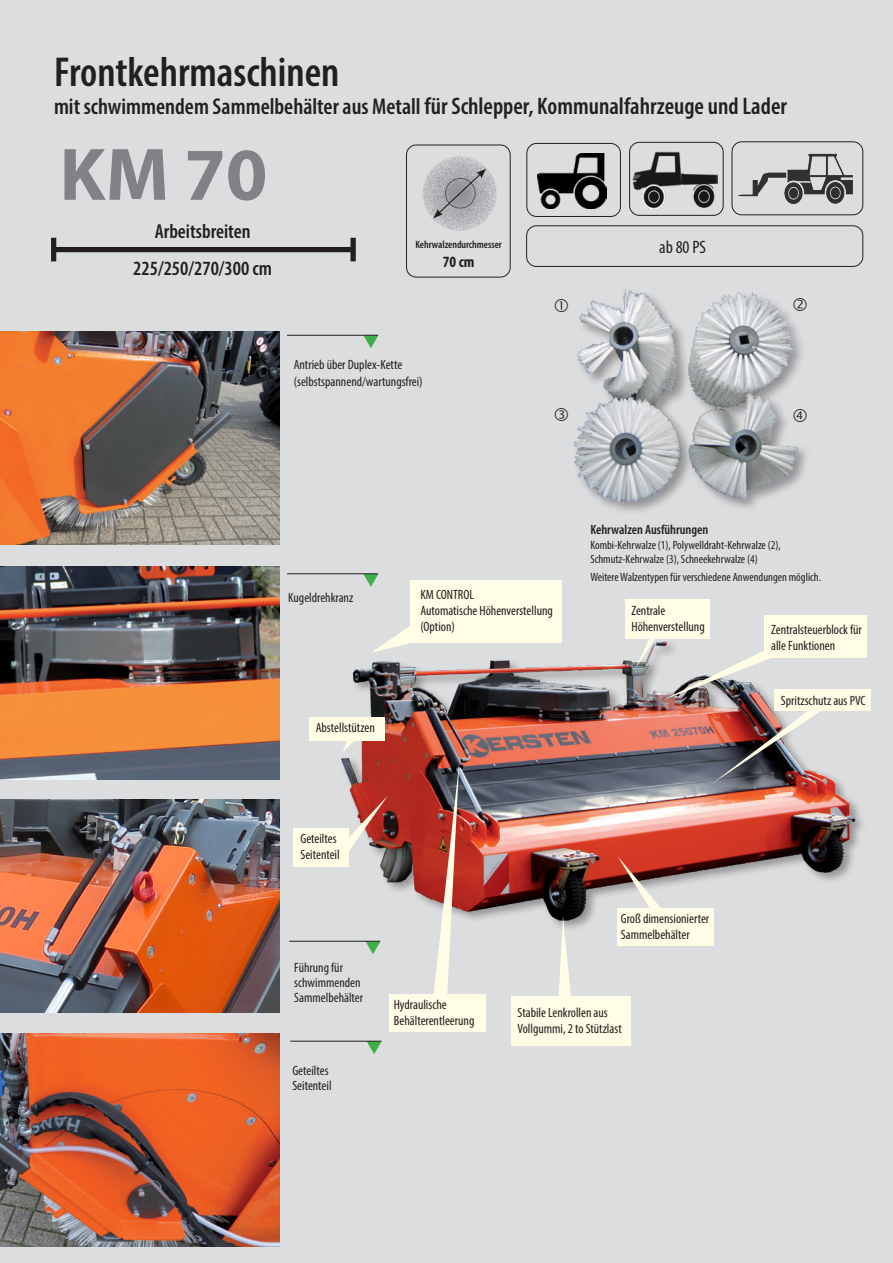
<style>
.page{position:relative;width:893px;height:1263px;background:#dcdddf}
.page>*{position:absolute;margin:0;border:0;box-sizing:border-box;transform-origin:0 0}
.t1{font:700 75px "Myriad Pro";color:#808285}
.t2{font:600 condensed 42px "Myriad Pro";color:#231f20}
.t3{font:600 condensed 22.95px "Myriad Pro";color:#231f20}
.t4{font:600 condensed 20.25px/37.5px "Myriad Pro";color:#231f20;text-align:center}
.t5{font:condensed 18px "Myriad Pro";color:#231f20}
.t6{font:700 condensed 15.75px "Myriad Pro";color:#231f20}
.t7{font:condensed 13.5px/16.2px "Myriad Pro";color:#231f20}
.t8{font:600 condensed 13.5px "Myriad Pro";color:#231f20}
.t9{font:condensed 12px/14.4px "Myriad Pro";color:#231f20}
.t10{font:600 condensed 10.65px "Myriad Pro";color:#231f20}
.s1{font-size:24px}
</style>
<div class="page">
<svg style="left:422px;top:156px;width:75px;height:75px;fill:#c0c2c4"></svg>
<div style="left:406px;top:145px;width:105px;height:132px;border:1px solid #231f20;border-radius:10px"></div>
<svg style="left:433px;top:169px;width:53px;height:49px;background:#a0a1a4"></svg>
<div style="left:54px;top:247px;width:299px;height:5px;background:#231f20"></div>
<div style="left:51px;top:238px;width:5px;height:23px;background:#231f20"></div>
<div style="left:350px;top:238px;width:6px;height:23px;background:#231f20"></div>
<img style="left:574px;top:289px;width:233px;height:220px">
<div style="left:526px;top:225px;width:337px;height:42px;border:1px solid #231f20;border-radius:10px"></div>
<img style="left:537px;top:153px;width:69px;height:55px">
<div style="left:526px;top:143px;width:95px;height:74px;border:1px solid #231f20;border-radius:10px"></div>
<div style="left:629px;top:142px;width:95px;height:74px;border:1px solid #231f20;border-radius:10px"></div>
<img style="left:629px;top:151px;width:88px;height:61px">
<div style="left:732px;top:141px;width:131px;height:74px;border:1px solid #231f20;border-radius:10px"></div>
<img style="left:738px;top:153px;width:115px;height:51px">
<img style="left:334px;top:625px;width:528px;height:301px">
<img style="left:0;top:800px;width:280px;height:212px">
<img style="left:0;top:1033px;width:280px;height:213px">
<img style="left:0;top:566px;width:280px;height:213px">
<img style="left:0;top:332px;width:280px;height:212px">
<svg style="left:364px;top:336px;width:14px;height:12px"></svg>
<hr style="left:287px;top:335px;width:91px;height:1px;background:#231f20">
<svg style="left:363px;top:574px;width:15px;height:13px"></svg>
<hr style="left:287px;top:573px;width:91px;height:1px;background:#231f20">
<svg style="left:366px;top:942px;width:14px;height:12px"></svg>
<hr style="left:289px;top:941px;width:91px;height:1px;background:#231f20">
<svg style="left:367px;top:1041px;width:15px;height:13px"></svg>
<hr style="left:290px;top:1041px;width:91px;height:1px;background:#231f20">
<div style="left:625px;top:600px;width:84px;height:39px;background:#fffde5"></div>
<svg style="left:371px;top:625px;width:61px;height:28px"></svg>
<div style="left:410px;top:580px;width:151px;height:62px;background:#fffde5"></div>
<svg style="left:343px;top:741px;width:21px;height:11px"></svg>
<div style="left:310px;top:717px;width:75px;height:24px;background:#fffde5"></div>
<svg style="left:617px;top:856px;width:57px;height:53px"></svg>
<div style="left:617px;top:909px;width:96px;height:37px;background:#fffde5"></div>
<svg style="left:558px;top:916px;width:14px;height:80px"></svg>
<div style="left:511px;top:996px;width:119px;height:49px;background:#fffde5"></div>
<img style="left:432px;top:762px;width:27px;height:232px">
<div style="left:389px;top:994px;width:97px;height:38px;background:#fffde5"></div>
<div style="left:774px;top:689px;width:97px;height:22px;background:#fffde5"></div>
<img style="left:635px;top:615px;width:196px;height:168px">
<div style="left:765px;top:615px;width:102px;height:43px;background:#fffde5"></div>
<svg style="left:334px;top:796px;width:54px;height:60px"></svg>
<div style="left:293px;top:828px;width:56px;height:38px;background:#fffde5"></div>
<svg style="left:794px;top:298px;width:13px;height:13px"></svg>
<svg style="left:794px;top:409px;width:13px;height:13px"></svg>
<h2 class="t2" style="left:54px;top:46px;width:287px">Frontkehrmaschinen</h2>
<h3 class="t3" style="left:54px;top:93px;width:734px">mit schwimmendem Sammelbehälter aus Metall <span class="s1">für Schlepper, Kommunalfahrzeuge und Lader</span></h3>
<h1 class="t1" style="left:60px;top:126px;width:209px">KM 70</h1>
<h3 class="t4" style="left:133px;top:212px;width:140px">Arbeitsbreiten<br>225/250/270/300 cm</h3>
<p class="t10" style="left:415px;top:238px;width:88px">Kehrwalzendurchmesser</p>
<p class="t6" style="left:443px;top:252px;width:33px">70 cm</p>
<p class="t7" style="left:294px;top:357px;width:130px">Antrieb über Duplex-Kette (selbstspannend/wartungsfrei)</p>
<h3 class="t5" style="left:659px;top:236px;width:48px">ab 80 PS</h3>
<p class="t7" style="left:288px;top:589px;width:67px">Kugeldrehkranz</p>
<p class="t7" style="left:316px;top:719px;width:61px">Abstellstützen</p>
<p class="t7" style="left:420px;top:586px;width:134px">KM CONTROL<br>Automatische Höhenverstellung (Option)</p>
<p class="t8" style="left:590px;top:522px;width:120px">Kehrwalzen Ausführungen</p>
<p class="t9" style="left:590px;top:537px;width:192px">Kombi-Kehrwalze (1), Polywelldraht-Kehrwalze (2),<br>Schmutz-Kehrwalze (3), Schneekehrwalze (4)</p>
<p class="t9" style="left:590px;top:570px;width:232px">Weitere Walzentypen für verschiedene Anwendungen möglich.</p>
<p class="t7" style="left:631px;top:602px;width:75px">Zentrale<br>Höhenverstellung</p>
<p class="t7" style="left:771px;top:621px;width:92px">Zentralsteuerblock für alle Funktionen</p>
<p class="t7" style="left:781px;top:693px;width:86px">Spritzschutz aus PVC</p>
<p class="t7" style="left:300px;top:830px;width:41px">Geteiltes<br>Seitenteil</p>
<p class="t7" style="left:294px;top:960px;width:70px;line-height:14.9px">Führung für schwimmenden<br>Sammelbehälter</p>
<p class="t7" style="left:292px;top:1062px;width:41px;line-height:14.9px">Geteiltes<br>Seitenteil</p>
<p class="t7" style="left:394px;top:996px;width:82px">Hydraulische<br>Behälterentleerung</p>
<p class="t7" style="left:621px;top:910px;width:90px">Groß dimensionierter<br>Sammelbehälter</p>
<p class="t7" style="left:517px;top:1004px;width:106px">Stabile Lenkrollen aus<br>Vollgummi, 2 to Stützlast</p>
</div>
